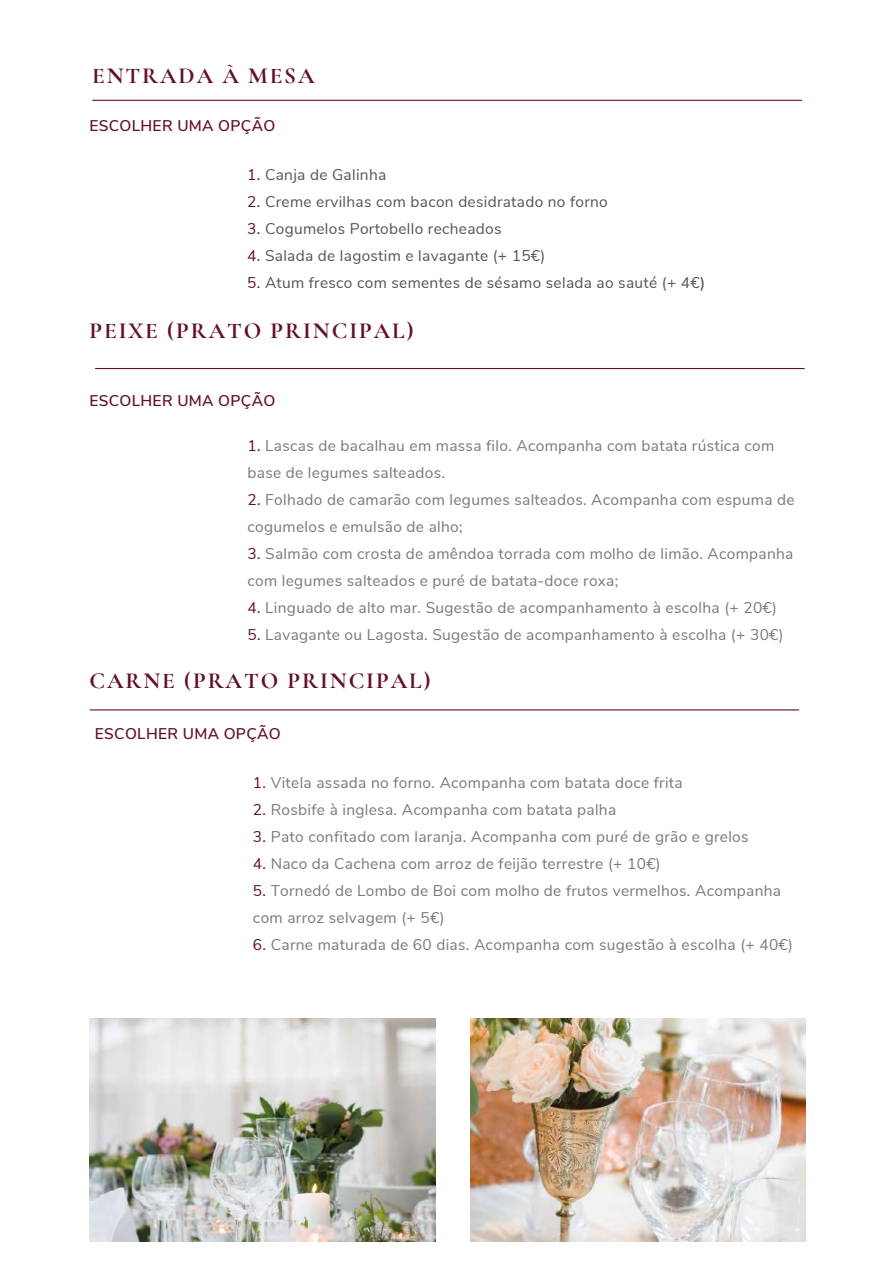
<style>
.page{position:relative;width:894px;height:1264px;background:#fff}
.page>*{position:absolute;margin:0;border:0;box-sizing:border-box;transform-origin:0 0}
.t1{font:700 22.95px "Cormorant Garamond";letter-spacing:.085em;color:#630f2b}
.t2{font:15.45px/27px "Nunito Sans";letter-spacing:.02em;color:#7b7878}
.t3{font:15.45px "Nunito Sans";letter-spacing:.02em;color:#545454}
.t4{font:600 15.45px "Nunito Sans";letter-spacing:.02em;color:#630f2b}
.s1{color:#630f2b}
.s2{font-weight:600}
</style>
<div class="page">
<hr style="left:93px;top:100px;width:708px;height:1px;background:#630f2b">
<hr style="left:95px;top:368px;width:709px;height:1px;background:#630f2b">
<hr style="left:90px;top:709px;width:708px;height:1px;background:#630f2b">
<img style="left:89px;top:1018px;width:346px;height:223px">
<img style="left:470px;top:1018px;width:335px;height:223px">
<h1 class="t1" style="left:92px;top:61px;width:224px">ENTRADA À MESA</h1>
<p class="t4" style="left:89px;top:116px;width:187px">ESCOLHER UMA OPÇÃO</p>
<p class="t3" style="left:247px;top:164px;width:140px"><span class="s1">1.</span> Canja de Galinha</p>
<p class="t3" style="left:247px;top:191px;width:362px"><span class="s1">2.</span> Creme ervilhas com bacon desidratado no forno</p>
<p class="t3" style="left:247px;top:218px;width:256px"><span class="s1">3.</span> Cogumelos Portobello recheados</p>
<p class="t3" style="left:247px;top:245px;width:299px"><span class="s1">4.</span> Salada de lagostim e lavagante (+ 15€)</p>
<p class="t3" style="left:247px;top:272px;width:459px"><span class="s1">5.</span> Atum fresco com sementes de sésamo selada ao sauté (+ 4€<span class="s2">)</span></p>
<h1 class="t1" style="left:89px;top:317px;width:325px">PEIXE (PRATO PRINCIPAL)</h1>
<p class="t4" style="left:89px;top:390px;width:187px">ESCOLHER UMA OPÇÃO</p>
<p class="t2" style="left:247px;top:432px;width:528px"><span class="s1">1.</span> Lascas de bacalhau em massa filo. Acompanha com batata rústica com base de legumes salteados.</p>
<p class="t2" style="left:247px;top:486px;width:548px"><span class="s1">2.</span> Folhado de camarão com legumes salteados. Acompanha com espuma de cogumelos e emulsão de alho;</p>
<p class="t2" style="left:247px;top:541px;width:547px"><span class="s1">3.</span> Salmão com crosta de amêndoa torrada com molho de limão. Acompanha com legumes salteados e puré de batata-doce roxa;</p>
<p class="t2" style="left:247px;top:595px;width:531px"><span class="s1">4.</span> Linguado de alto mar. Sugestão de acompanhamento à escolha (+ 20€)</p>
<p class="t2" style="left:247px;top:622px;width:537px"><span class="s1">5.</span> Lavagante ou Lagosta. Sugestão de acompanhamento à escolha (+ 30€)</p>
<h1 class="t1" style="left:89px;top:667px;width:342px">CARNE (PRATO PRINCIPAL)</h1>
<p class="t4" style="left:95px;top:723px;width:187px">ESCOLHER UMA OPÇÃO</p>
<p class="t2" style="left:253px;top:769px;width:431px"><span class="s1">1.</span> Vitela assada no forno. Acompanha com batata doce frita</p>
<p class="t2" style="left:253px;top:796px;width:365px"><span class="s1">2.</span> Rosbife à inglesa. Acompanha com batata palha</p>
<p class="t2" style="left:253px;top:823px;width:497px"><span class="s1">3.</span> Pato confitado com laranja. Acompanha com puré de grão e grelos</p>
<p class="t2" style="left:253px;top:850px;width:409px"><span class="s1">4.</span> Naco da Cachena com arroz de feijão terrestre (+ 10€)</p>
<p class="t2" style="left:253px;top:877px;width:529px"><span class="s1">5.</span> Tornedó de Lombo de Boi com molho de frutos vermelhos. Acompanha com arroz selvagem (+ 5€)</p>
<p class="t2" style="left:253px;top:931px;width:541px"><span class="s1">6.</span> Carne maturada de 60 dias. Acompanha com sugestão à escolha (+ 40€)</p>
</div>
